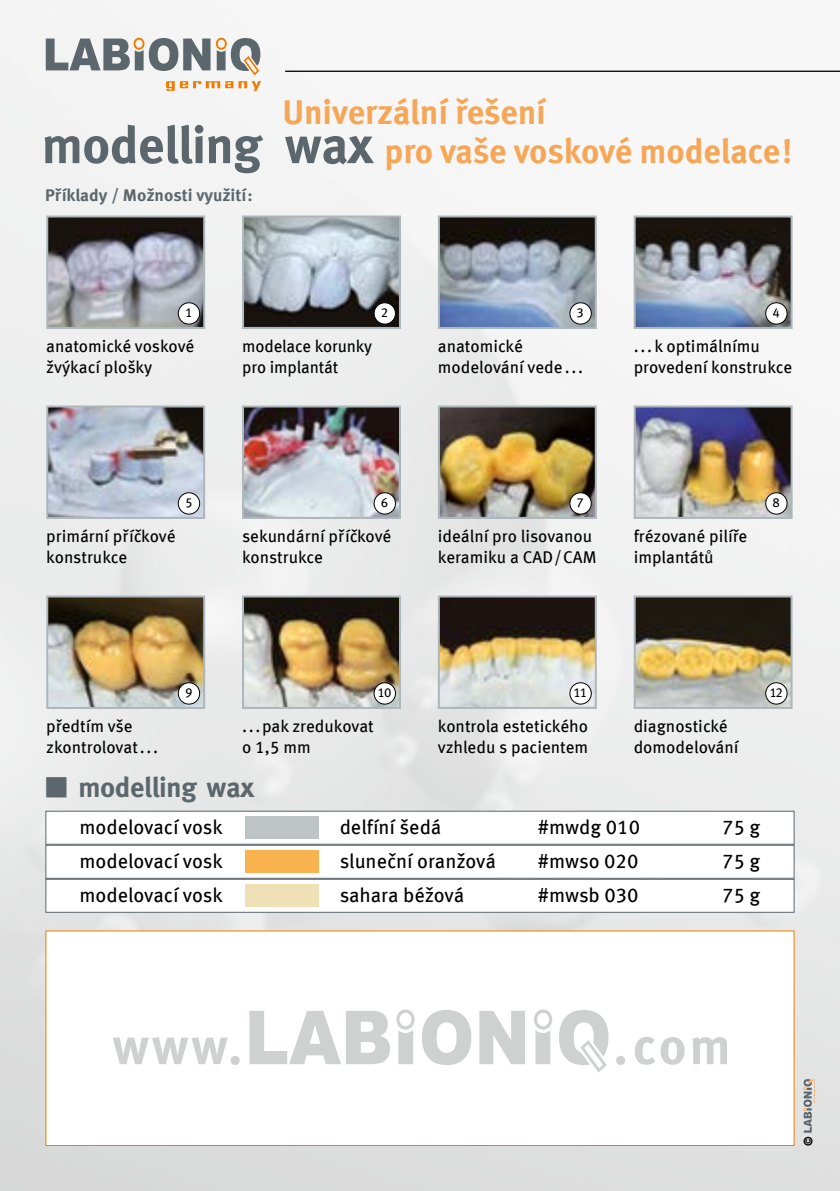
<style>
.page{position:relative;width:840px;height:1191px;background:#fff}
.page>*{position:absolute;margin:0;border:0;box-sizing:border-box;transform-origin:0 0}
.t1{font:700 52px "Meta";color:#5c676d}
.t2{font:700 51.8px "Meta OFC";letter-spacing:.05em;color:#cfd0d0}
.t3{font:700 34.4px "Meta OFC";letter-spacing:-.005em;color:#f6a657}
.t4{font:700 28px "Meta";color:#5c676d}
.t5{font:20px "Meta OFC";color:#000}
.t6{font:17px/21px "Meta OFC";color:#000}
.t7{font:700 17px "Meta OFC";color:#5c676d}
.t8{font:13px "Meta OFC";color:#000}
.t9{font:700 condensed 12px "Helvetica Neue LT";color:#000}
</style>
<div class="page">
<img style="left:0;top:0;width:839px;height:1191px">
<hr style="left:285px;top:71px;width:554px;height:1px;background:#000">
<svg style="left:46px;top:38px;width:215px;height:53px"></svg>
<div style="left:45px;top:930px;width:749px;height:216px;background:#fff;border:1px solid #ef7c00"></div>
<img style="left:49px;top:218px;width:153px;height:108px">
<div style="left:46px;top:215px;width:159px;height:114px;border:2px solid #acb6bb"></div>
<div style="left:178px;top:303px;width:21px;height:21px;background:#fff;border-radius:50%"></div>
<div style="left:178px;top:302px;width:22px;height:22px;border:1px solid #000;border-radius:50%"></div>
<img style="left:245px;top:218px;width:153px;height:108px">
<div style="left:242px;top:215px;width:159px;height:114px;border:2px solid #acb6bb"></div>
<div style="left:374px;top:303px;width:21px;height:21px;background:#fff;border-radius:50%"></div>
<div style="left:373px;top:302px;width:22px;height:22px;border:1px solid #000;border-radius:50%"></div>
<img style="left:440px;top:218px;width:153px;height:108px">
<div style="left:437px;top:215px;width:159px;height:114px;border:2px solid #acb6bb"></div>
<div style="left:569px;top:303px;width:22px;height:21px;background:#fff;border-radius:50%"></div>
<div style="left:569px;top:302px;width:22px;height:22px;border:1px solid #000;border-radius:50%"></div>
<img style="left:636px;top:218px;width:153px;height:108px">
<div style="left:633px;top:215px;width:159px;height:114px;border:2px solid #acb6bb"></div>
<div style="left:765px;top:303px;width:21px;height:21px;background:#fff;border-radius:50%"></div>
<div style="left:765px;top:302px;width:22px;height:22px;border:1px solid #000;border-radius:50%"></div>
<img style="left:49px;top:408px;width:153px;height:108px">
<div style="left:46px;top:405px;width:159px;height:114px;border:2px solid #acb6bb"></div>
<div style="left:178px;top:493px;width:21px;height:21px;background:#fff;border-radius:50%"></div>
<div style="left:178px;top:492px;width:22px;height:22px;border:1px solid #000;border-radius:50%"></div>
<img style="left:245px;top:408px;width:153px;height:108px">
<div style="left:242px;top:405px;width:159px;height:114px;border:2px solid #acb6bb"></div>
<div style="left:374px;top:493px;width:21px;height:21px;background:#fff;border-radius:50%"></div>
<div style="left:373px;top:492px;width:22px;height:22px;border:1px solid #000;border-radius:50%"></div>
<img style="left:440px;top:408px;width:153px;height:108px">
<div style="left:437px;top:405px;width:159px;height:114px;border:2px solid #acb6bb"></div>
<div style="left:569px;top:493px;width:22px;height:21px;background:#fff;border-radius:50%"></div>
<div style="left:569px;top:492px;width:22px;height:22px;border:1px solid #000;border-radius:50%"></div>
<img style="left:636px;top:408px;width:153px;height:108px">
<div style="left:633px;top:405px;width:159px;height:114px;border:2px solid #acb6bb"></div>
<div style="left:765px;top:493px;width:21px;height:21px;background:#fff;border-radius:50%"></div>
<div style="left:765px;top:492px;width:22px;height:22px;border:1px solid #000;border-radius:50%"></div>
<img style="left:49px;top:598px;width:153px;height:108px">
<div style="left:46px;top:595px;width:159px;height:114px;border:2px solid #acb6bb"></div>
<div style="left:178px;top:683px;width:21px;height:21px;background:#fff;border-radius:50%"></div>
<div style="left:178px;top:682px;width:22px;height:22px;border:1px solid #000;border-radius:50%"></div>
<img style="left:245px;top:598px;width:153px;height:108px">
<div style="left:242px;top:595px;width:159px;height:114px;border:2px solid #acb6bb"></div>
<div style="left:374px;top:683px;width:21px;height:21px;background:#fff;border-radius:50%"></div>
<div style="left:373px;top:682px;width:22px;height:22px;border:1px solid #000;border-radius:50%"></div>
<img style="left:440px;top:598px;width:153px;height:108px">
<div style="left:437px;top:595px;width:159px;height:114px;border:2px solid #acb6bb"></div>
<div style="left:569px;top:683px;width:22px;height:21px;background:#fff;border-radius:50%"></div>
<div style="left:569px;top:682px;width:22px;height:22px;border:1px solid #000;border-radius:50%"></div>
<img style="left:636px;top:598px;width:153px;height:108px">
<div style="left:633px;top:595px;width:159px;height:114px;border:2px solid #acb6bb"></div>
<div style="left:765px;top:683px;width:21px;height:21px;background:#fff;border-radius:50%"></div>
<div style="left:765px;top:682px;width:22px;height:22px;border:1px solid #000;border-radius:50%"></div>
<svg style="left:249px;top:1009px;width:359px;height:63px"></svg>
<svg style="left:803px;top:1078px;width:10px;height:54px"></svg>
<div style="left:45px;top:810px;width:749px;height:34px;background:#fff;border:1px solid #5c676d"></div>
<div style="left:45px;top:844px;width:749px;height:34px;background:#fff;border:1px solid #5c676d"></div>
<div style="left:45px;top:878px;width:749px;height:34px;background:#fff;border:1px solid #5c676d"></div>
<div style="left:244px;top:816px;width:74px;height:23px;background:#bec3c6"></div>
<div style="left:244px;top:850px;width:74px;height:23px;background:#f9b34e"></div>
<div style="left:244px;top:884px;width:74px;height:23px;background:#efe1b5"></div>
<p class="t3" style="left:282px;top:91px;width:265px">Univerzální řešení</p>
<p class="t1" style="left:42px;top:115px;width:332px">modelling wax</p>
<p class="t3" style="left:384px;top:130px;width:409px">pro vaše voskové modelace!</p>
<p class="t7" style="left:45px;top:184px;width:209px">Příklady / Možnosti využití:</p>
<p class="t8" style="left:185px;top:304px;width:9px">1</p>
<p class="t8" style="left:380px;top:304px;width:9px">2</p>
<p class="t8" style="left:576px;top:304px;width:9px">3</p>
<p class="t8" style="left:772px;top:304px;width:9px">4</p>
<p class="t6" style="left:46px;top:336px;width:150px">anatomické voskové žvýkací plošky</p>
<p class="t6" style="left:242px;top:336px;width:132px">modelace korunky pro implantát</p>
<p class="t6" style="left:437px;top:336px;width:146px">anatomické modelování vede ...</p>
<p class="t6" style="left:633px;top:336px;width:160px">... k optimálnímu provedení konstrukce</p>
<p class="t8" style="left:185px;top:494px;width:9px">5</p>
<p class="t8" style="left:380px;top:494px;width:9px">6</p>
<p class="t8" style="left:576px;top:494px;width:9px">7</p>
<p class="t8" style="left:772px;top:494px;width:9px">8</p>
<p class="t6" style="left:46px;top:526px;width:131px">primární příčkové konstrukce</p>
<p class="t6" style="left:242px;top:526px;width:151px">sekundární příčkové konstrukce</p>
<p class="t6" style="left:437px;top:526px;width:160px">ideální pro lisovanou keramiku a CAD/CAM</p>
<p class="t6" style="left:633px;top:526px;width:115px">frézované pilíře implantátů</p>
<p class="t8" style="left:185px;top:684px;width:9px">9</p>
<p class="t8" style="left:377px;top:684px;width:15px">10</p>
<p class="t8" style="left:573px;top:684px;width:15px">11</p>
<p class="t8" style="left:769px;top:684px;width:15px">12</p>
<p class="t6" style="left:46px;top:716px;width:113px">předtím vše zkontrolovat...</p>
<p class="t6" style="left:242px;top:716px;width:133px">...pak zredukovat o 1,5 mm</p>
<p class="t6" style="left:437px;top:716px;width:152px">kontrola estetického vzhledu s pacientem</p>
<p class="t6" style="left:633px;top:716px;width:106px">diagnostické domodelování</p>
<p class="t4" style="left:45px;top:770px;width:210px">■ modelling wax</p>
<p class="t5" style="left:79px;top:814px;width:145px">modelovací vosk</p>
<p class="t5" style="left:339px;top:814px;width:103px">delfíní šedá</p>
<p class="t5" style="left:537px;top:814px;width:104px">#mwdg 010</p>
<p class="t5" style="left:721px;top:814px;width:40px">75 g</p>
<p class="t5" style="left:79px;top:848px;width:145px">modelovací vosk</p>
<p class="t5" style="left:339px;top:848px;width:157px">sluneční oranžová</p>
<p class="t5" style="left:537px;top:848px;width:102px">#mwso 020</p>
<p class="t5" style="left:721px;top:848px;width:40px">75 g</p>
<p class="t5" style="left:79px;top:882px;width:145px">modelovací vosk</p>
<p class="t5" style="left:339px;top:882px;width:126px">sahara béžová</p>
<p class="t5" style="left:537px;top:882px;width:102px">#mwsb 030</p>
<p class="t5" style="left:721px;top:882px;width:40px">75 g</p>
<p class="t2" style="left:112px;top:1013px;width:132px">www.</p>
<p class="t2" style="left:613px;top:1013px;width:119px">.com</p>
<p class="t9" style="left:800px;top:1146px;width:11px;rotate:-90deg">©</p>
</div>
